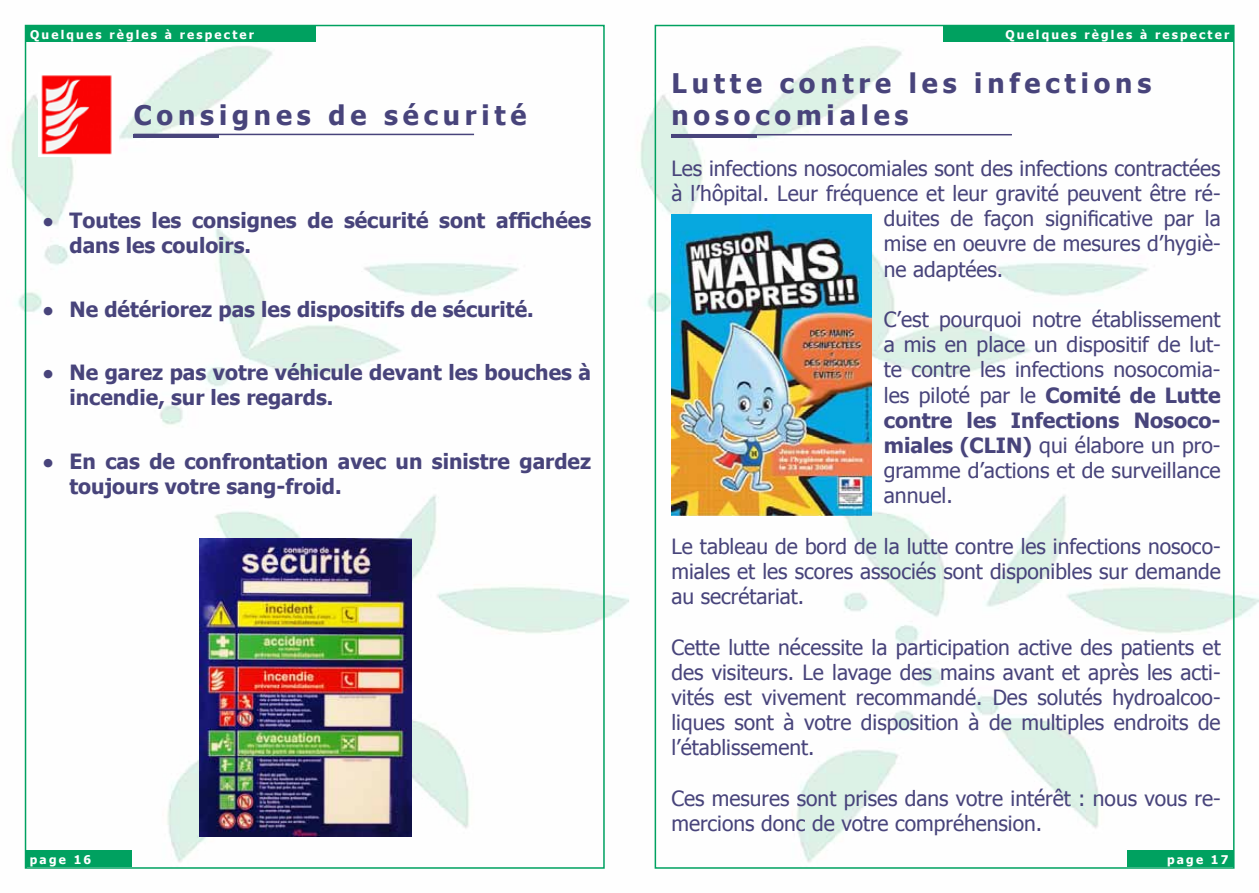
<style>
.page{position:relative;width:1259px;height:893px;background:#fff}
.page>*{position:absolute;margin:0;border:0;box-sizing:border-box;transform-origin:0 0}
.t1{font:700 27px/32.4px "Tahoma";letter-spacing:.18em;color:#48447b}
.t2{font:21px/25.2px "Tahoma";color:#48447b;text-align:justify}
.t3{font:700 21px/25.2px "Tahoma";color:#48447b}
.t4{font:700 12px "Tahoma";letter-spacing:.18em;color:#fff}
.s1{font-size:18px}
.s2{font-weight:700}
</style>
<div class="page">
<img style="left:11px;top:24px;width:1248px;height:845px">
<hr style="left:134px;top:134px;width:340px;height:1px;background:#48447b">
<hr style="left:134px;top:134px;width:85px;height:3px;background:#48447b">
<div style="left:26px;top:850px;width:106px;height:17px;background:#00a160"></div>
<img style="left:39px;top:72px;width:76px;height:85px">
<img style="left:199px;top:538px;width:212px;height:299px">
<hr style="left:671px;top:134px;width:341px;height:1px;background:#48447b">
<hr style="left:671px;top:134px;width:85px;height:4px;background:#48447b">
<img style="left:671px;top:215px;width:200px;height:301px">
<div style="left:1127px;top:850px;width:106px;height:17px;background:#00a160"></div>
<div style="left:26px;top:26px;width:290px;height:16px;background:#00a160"></div>
<div style="left:942px;top:26px;width:291px;height:16px;background:#00a160"></div>
<p class="t4" style="left:30px;top:26px;width:225px">Quelques règles à respecter</p>
<p class="t4" style="left:1005px;top:26px;width:225px">Quelques règles à respecter</p>
<p class="t1" style="left:134px;top:97px;width:394px">Consignes de sécurité</p>
<p class="t3" style="left:69px;top:206px;width:523px;text-indent:-27px"><span class="s1">•</span> Toutes les consignes de sécurité sont affichées dans les couloirs.</p>
<p class="t3" style="left:43px;top:295px;width:493px"><span class="s1">•</span> Ne détériorez pas les dispositifs de sécurité.</p>
<p class="t3" style="left:70px;top:358px;width:523px;text-indent:-27px"><span class="s1">•</span> Ne garez pas votre véhicule devant les bouches à incendie, sur les regards.</p>
<p class="t3" style="left:70px;top:447px;width:523px;text-indent:-27px"><span class="s1">•</span> En cas de confrontation avec un sinistre gardez toujours votre sang-froid.</p>
<p class="t4" style="left:30px;top:851px;width:63px">page 16</p>
<p class="t1" style="left:671px;top:65px;width:481px">Lutte contre les infections nosocomiales</p>
<p class="t2" style="left:671px;top:155px;width:551px">Les infections nosocomiales sont des infections contractées</p>
<p class="t2" style="left:671px;top:180px;width:551px">à l’hôpital. Leur fréquence et leur gravité peuvent être ré-</p>
<p class="t2" style="left:884px;top:205px;width:338px">duites de façon significative par la</p>
<p class="t2" style="left:884px;top:230px;width:338px">mise en oeuvre de mesures d’hygiè-</p>
<p class="t2" style="left:884px;top:255px;width:121px">ne adaptées.</p>
<p class="t2" style="left:884px;top:306px;width:338px">C’est pourquoi notre établissement a mis en place un dispositif de lut&shy;te contre les infections nosocomia&shy;les piloté par le <span class="s2">Comité de Lutte contre les Infections Nosoco&shy;miales (CLIN)</span> qui élabore un pro&shy;gramme d’actions et de surveillance annuel.</p>
<p class="t2" style="left:671px;top:533px;width:551px">Le tableau de bord de la lutte contre les infections nosoco&shy;miales et les scores associés sont disponibles sur demande au secrétariat.</p>
<p class="t2" style="left:671px;top:633px;width:551px">Cette lutte nécessite la participation active des patients et des visiteurs. Le lavage des mains avant et après les acti&shy;vités est vivement recommandé. Des solutés hydroalcoo&shy;liques sont à votre disposition à de multiples endroits de l’établissement.</p>
<p class="t2" style="left:671px;top:785px;width:551px">Ces mesures sont prises dans votre intérêt : nous vous re&shy;mercions donc de votre compréhension.</p>
<p class="t4" style="left:1167px;top:851px;width:63px">page 17</p>
</div>
